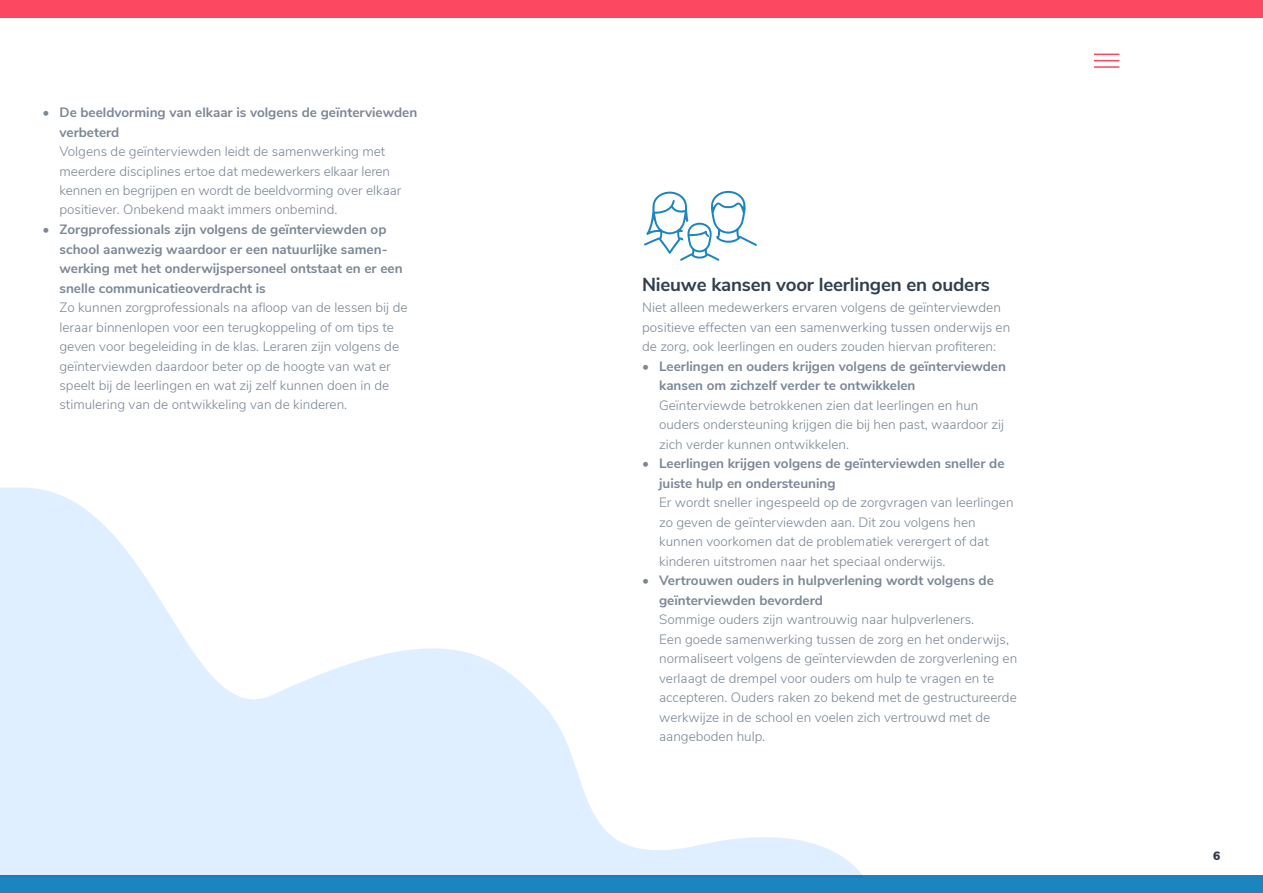
<style>
.page{position:relative;width:1263px;height:893px;background:#fff}
.page>*{position:absolute;margin:0;border:0;box-sizing:border-box;transform-origin:0 0}
.TUSSENkop{font:700 18.75px "Nunito Sans";letter-spacing:-.01em;color:#323f4b}
.BODY{font:300 13.5px/19.5px "Nunito Sans";color:#7b8794}
.t1{font:900 12px "Nunito Sans";color:#323f4b}
.s1{font-weight:700}
</style>
<div class="page">
<div style="left:0;top:0;width:1263px;height:17px;background:#fc4861"></div>
<div style="left:0;top:876px;width:1263px;height:17px;background:#1c85bf"></div>
<svg style="left:1094px;top:54px;width:25px;height:7px"></svg>
<hr style="left:1094px;top:66px;width:25px;height:2px;background:#fc4861">
<svg style="left:644px;top:190px;width:113px;height:71px"></svg>
<svg style="left:0;top:488px;width:864px;height:388px"></svg>
<p class="BODY" style="left:60px;top:102px;width:359px;text-indent:-17px">• <span class="s1">De beeldvorming van elkaar is volgens de geïnterviewden verbeterd<br></span>Volgens de geïnterviewden leidt de samenwerking met meerdere disciplines ertoe dat medewerkers elkaar leren kennen en begrijpen en wordt de beeldvorming over elkaar positiever. Onbekend maakt immers onbemind.</p>
<p class="BODY" style="left:60px;top:219px;width:349px;text-indent:-17px">• <span class="s1">Zorgprofessionals zijn volgens de geïnterviewden op school aanwezig waardoor er een natuurlijke samen&shy;werking met het onderwijspersoneel ontstaat en er een snelle communicatieoverdracht is<br></span>Zo kunnen zorgprofessionals na afloop van de lessen bij de leraar binnenlopen voor een terugkoppeling of om tips te geven voor begeleiding in de klas. Leraren zijn volgens de geïnterviewden daardoor beter op de hoogte van wat er speelt bij de leerlingen en wat zij zelf kunnen doen in de stimulering van de ontwikkeling van de kinderen.</p>
<p class="TUSSENkop" style="left:642px;top:271px;width:349px">Nieuwe kansen voor leerlingen en ouders</p>
<p class="BODY" style="left:642px;top:297px;width:370px">Niet alleen medewerkers ervaren volgens de geïnterviewden positieve effecten van een samenwerking tussen onderwijs en de zorg, ook leerlingen en ouders zouden hiervan profiteren:</p>
<p class="BODY" style="left:659px;top:355px;width:348px;text-indent:-17px">• <span class="s1">Leerlingen en ouders krijgen volgens de geïnterviewden kansen om zichzelf verder te ontwikkelen<br></span>Geïnterviewde betrokkenen zien dat leerlingen en hun ouders ondersteuning krijgen die bij hen past, waardoor zij zich verder kunnen ontwikkelen.</p>
<p class="BODY" style="left:659px;top:453px;width:356px;text-indent:-17px">• <span class="s1">Leerlingen krijgen volgens de geïnterviewden sneller de juiste hulp en ondersteuning<br></span>Er wordt sneller ingespeeld op de zorgvragen van leerlingen zo geven de geïnterviewden aan. Dit zou volgens hen kunnen voorkomen dat de problematiek verergert of dat kinderen uitstromen naar het speciaal onderwijs.</p>
<p class="BODY" style="left:659px;top:570px;width:360px;text-indent:-17px">• <span class="s1">Vertrouwen ouders in hulpverlening wordt volgens de geïnterviewden bevorderd<br></span>Sommige ouders zijn wantrouwig naar hulpverleners.<br>Een goede samenwerking tussen de zorg en het onderwijs, normaliseert volgens de geïnterviewden de zorgverlening en verlaagt de drempel voor ouders om hulp te vragen en te accepteren. Ouders raken zo bekend met de gestructureerde werkwijze in de school en voelen zich vertrouwd met de aangeboden hulp.</p>
<p class="t1" style="left:1213px;top:846px;width:9px">6</p>
</div>
